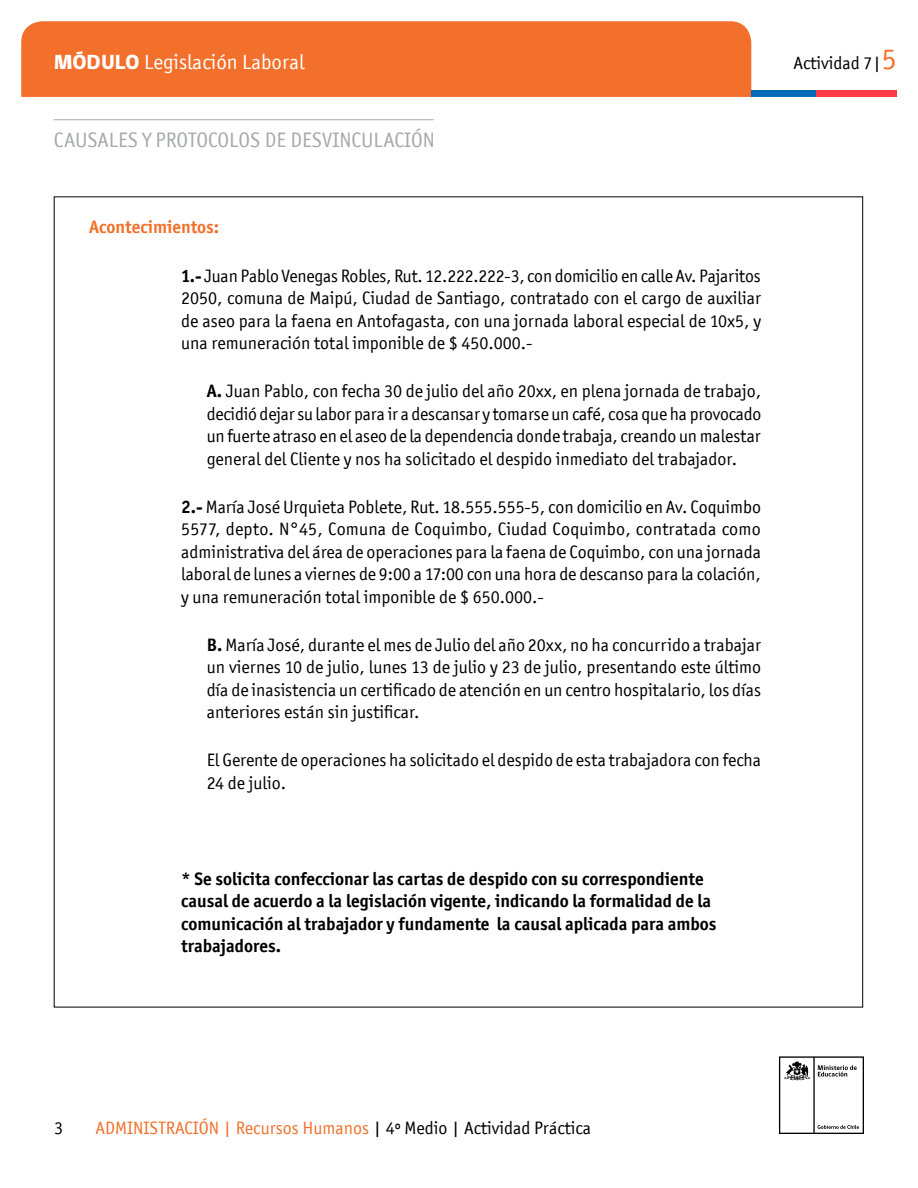
<style>
.page{position:relative;width:918px;height:1188px;background:#fff}
.page>*{position:absolute;margin:0;border:0;box-sizing:border-box;transform-origin:0 0}
.t1{font:21px "Officina San ITC";color:#a7a9ac}
.t2{font:21px "Officina San ITC";color:#fff}
.t3{font:18px/22.5px "Officina San ITC";color:#000;text-align:justify}
.t4{font:700 18px/22.5px "Officina San ITC";color:#000}
.t5{font:18px "Officina San ITC";color:#f3702c}
.t6{font:700 18px "Officina San ITC";color:#f3702c}
.s1{font-family:"gob CL";font-weight:800}
.s2{font-size:30px;color:#f3702c}
.s3{font-weight:700}
.s4{color:#000}
</style>
<div class="page">
<svg style="left:779px;top:1056px;width:85px;height:78px"></svg>
<div style="left:21px;top:21px;width:730px;height:76px;background:#f3702c"></div>
<div style="left:751px;top:90px;width:65px;height:7px;background:#0069b8"></div>
<div style="left:816px;top:90px;width:81px;height:7px;background:#ff3945"></div>
<hr style="left:54px;top:119px;width:379px;height:1px;background:#a7a9ac">
<p class="t2" style="left:54px;top:50px;width:252px"><span class="s1">MÓDULO</span> Legislación Laboral</p>
<p class="t3" style="left:794px;top:52px;width:105px">Actividad 7|<span class="s2">5</span></p>
<p class="t1" style="left:54px;top:128px;width:383px">CAUSALES Y PROTOCOLOS DE DESVINCULACIÓN</p>
<p class="t6" style="left:89px;top:216px;width:131px">Acontecimientos:</p>
<p class="t3" style="left:181px;top:264px;width:581px"><span class="s3">1.-</span> Juan Pablo Venegas Robles, Rut. 12.222.222-3, con domicilio en calle Av. Pajaritos 2050, comuna de Maipú, Ciudad de Santiago, contratado con el cargo de auxiliar de aseo para la faena en Antofagasta, con una jornada laboral especial de 10x5, y una remuneración total imponible de $ 450.000.-</p>
<p class="t3" style="left:207px;top:380px;width:556px"><span class="s3">A.</span> Juan Pablo, con fecha 30 de julio del año 20xx, en plena jornada de trabajo, decidió dejar su labor para ir a descansar y tomarse un café, cosa que ha provocado un fuerte atraso en el aseo de la dependencia donde trabaja, creando un malestar general del Cliente y nos ha solicitado el despido inmediato del trabajador.</p>
<p class="t3" style="left:181px;top:496px;width:582px"><span class="s3">2.-</span> María José Urquieta Poblete, Rut. 18.555.555-5, con domicilio en Av. Coquimbo 5577, depto. N°45, Comuna de Coquimbo, Ciudad Coquimbo, contratada como administrativa del área de operaciones para la faena de Coquimbo, con una jornada laboral de lunes a viernes de 9:00 a 17:00 con una hora de descanso para la colación, y una remuneración total imponible de $ 650.000.-</p>
<p class="t3" style="left:207px;top:634px;width:556px"><span class="s3">B.</span> María José, durante el mes de Julio del año 20xx, no ha concurrido a trabajar un viernes 10 de julio, lunes 13 de julio y 23 de julio, presentando este último día de inasistencia un certificado de atención en un centro hospitalario, los días anteriores están sin justificar.</p>
<p class="t3" style="left:207px;top:749px;width:556px">El Gerente de operaciones ha solicitado el despido de esta trabajadora con fecha<br>24 de julio.</p>
<p class="t4" style="left:181px;top:867px;width:537px">* Se solicita confeccionar las cartas de despido con su correspondiente causal de acuerdo a la legislación vigente, indicando la formalidad de la comunicación al trabajador y fundamente la causal aplicada para ambos trabajadores.</p>
<p class="t3" style="left:54px;top:1117px;width:10px">3</p>
<p class="t5" style="left:95px;top:1118px;width:497px">ADMINISTRACIÓN | Recursos Humanos <span class="s4">| 4º Medio | Actividad Práctica</span></p>
</div>
